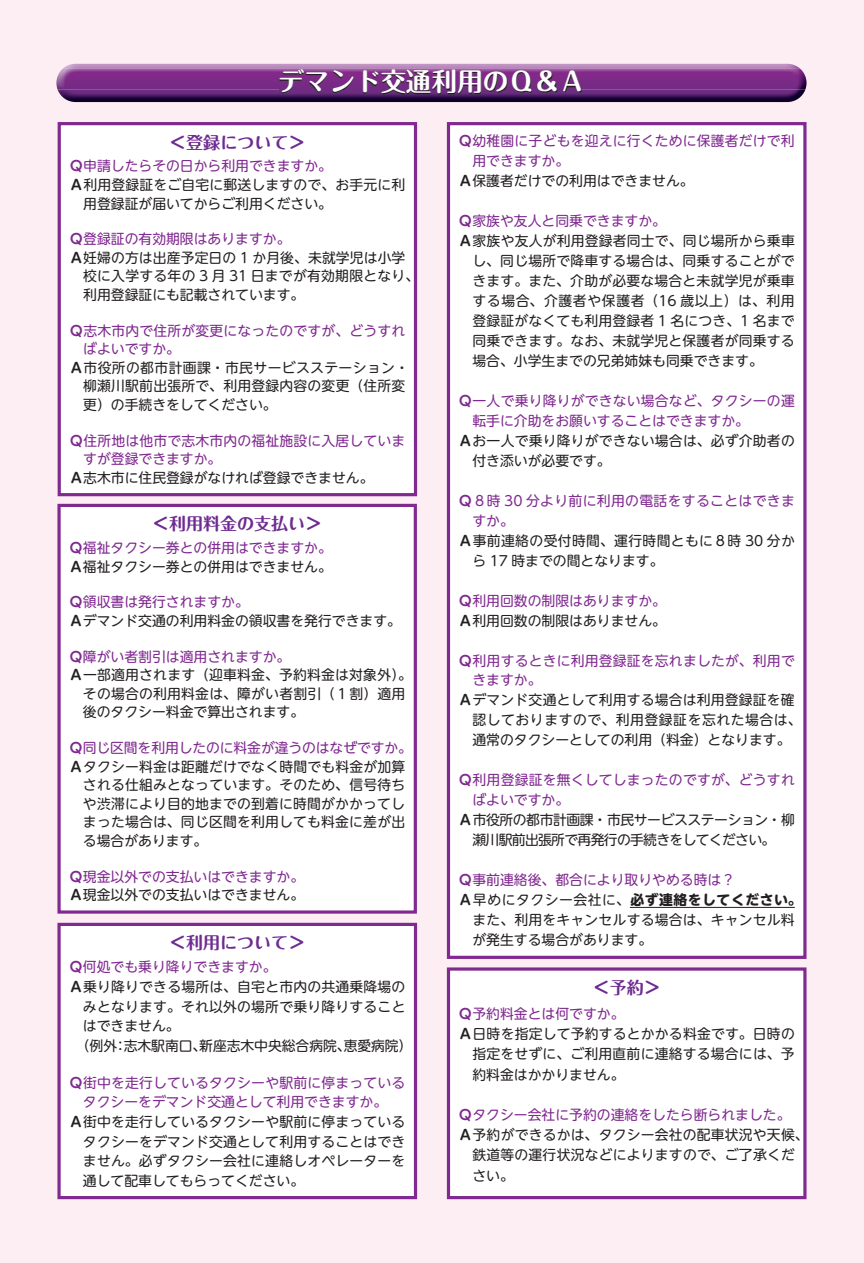
<style>
.page{position:relative;width:864px;height:1263px;background:#fff}
.page>*{position:absolute;margin:0;border:0;box-sizing:border-box;transform-origin:0 0}
.t1{font:700 25.5px "Maru Fo Pro";color:#fff}
.t2{font:700 16.95px "Maru Fo Pro";color:#6e2c91}
.t3{font:13.8px/18.6px "UD Shin M Go Pr 6";letter-spacing:.015em;color:#231f20}
.t4{font:13.8px/18.6px "UD Shin M Go Pr 6";color:#802990}
.t5{font:13.8px "UD Shin M Go Pr 6";letter-spacing:-.005em;color:#231f20}
.t6{font:13.8px "UD Shin M Go Pr 6";letter-spacing:-.03em;color:#231f20}
.t7{font:13.8px "UD Shin M Go Pr 6";letter-spacing:.025em;color:#802990}
.t8{font:700 13.8px "UD Shin M Go Pr 6";letter-spacing:.04em;color:#231f20}
.t9{font:13.8px "UD Shin M Go Pr 6";letter-spacing:.045em;color:#231f20}
.t10{font:13.8px "UD Shin M Go Pr 6";letter-spacing:.04em;color:#231f20}
.t11{font:13.8px "UD Shin M Go Pr 6";letter-spacing:-.05em;color:#231f20}
.s1{font-family:"UD Shin M Go Pr 6 De";font-weight:700}
.s2{font-family:"UD Shin M Go Pr 6 De";font-weight:700;color:#231f20}
.s3{color:#231f20}
.s4{font-family:"UD Shin M Go Pr 6 De";font-weight:700;color:#802990}
.s5{color:#802990}
.s6{font-family:"UD Shin M Go Pr 6 De"}
.s7{font-weight:400}
</style>
<div class="page">
<div style="left:0;top:0;width:863px;height:1263px;background:#fdeef4"></div>
<img style="left:62px;top:64px;width:738px;height:5px">
<img style="left:58px;top:90px;width:747px;height:12px">
<img style="left:56px;top:69px;width:750px;height:21px">
<img style="left:280px;top:71px;width:301px;height:24px">
<div style="left:59px;top:124px;width:356px;height:371px;background:#fff"></div>
<div style="left:58px;top:122px;width:359px;height:374px;border:3px solid #802990"></div>
<div style="left:448px;top:124px;width:356px;height:833px;background:#fff"></div>
<hr style="left:629px;top:907px;width:165px;height:1px;background:#231f20">
<div style="left:446px;top:122px;width:360px;height:837px;border:3px solid #802990"></div>
<div style="left:448px;top:969px;width:356px;height:228px;background:#fff"></div>
<div style="left:446px;top:967px;width:360px;height:232px;border:3px solid #802990"></div>
<div style="left:59px;top:924px;width:356px;height:273px;background:#fff"></div>
<div style="left:57px;top:923px;width:360px;height:276px;border:3px solid #802990"></div>
<div style="left:59px;top:505px;width:356px;height:407px;background:#fff"></div>
<div style="left:57px;top:504px;width:360px;height:410px;border:3px solid #802990"></div>
<h1 class="t1" style="left:278px;top:61px;width:308px">デマンド交通利用のＱ＆Ａ</h1>
<p class="t2" style="left:169px;top:129px;width:138px">＜登録について＞</p>
<p class="t4" style="left:69px;top:156px;width:264px"><span class="s1">Ｑ</span>申請したらその日から利用できますか。</p>
<p class="t3" style="left:69px;top:175px;width:337px"><span class="s1">Ａ</span>利用登録証をご自宅に郵送しますので、お手元に利</p>
<p class="t3" style="left:83px;top:193px;width:250px">用登録証が届いてからご利用ください。</p>
<p class="t4" style="left:69px;top:229px;width:223px"><span class="s1">Ｑ</span>登録証の有効期限はありますか。</p>
<p class="t3" style="left:69px;top:247px;width:337px"><span class="s1">Ａ</span>妊婦の方は出産予定日の 1 か月後、未就学児は小学</p>
<p class="t3" style="left:83px;top:266px;width:337px">校に入学する年の 3 月 31 日までが有効期限となり、</p>
<p class="t3" style="left:83px;top:285px;width:223px">利用登録証にも記載されています。</p>
<p class="t4" style="left:69px;top:320px;width:337px"><span class="s1">Ｑ</span>志木市内で住所が変更になったのですが、どうすれ</p>
<p class="t4" style="left:83px;top:339px;width:98px">ばよいですか。</p>
<p class="t3" style="left:69px;top:357px;width:341px"><span class="s1">Ａ</span>市役所の都市計画課・市民サービスステーション・</p>
<p class="t3" style="left:83px;top:376px;width:323px">柳瀬川駅前出張所で、利用登録内容の変更（住所変</p>
<p class="t3" style="left:83px;top:395px;width:195px">更）の手続きをしてください。</p>
<p class="t4" style="left:69px;top:430px;width:337px"><span class="s1">Ｑ</span>住所地は他市で志木市内の福祉施設に入居していま</p>
<p class="t4" style="left:83px;top:449px;width:140px">すが登録できますか。</p>
<p class="t3" style="left:69px;top:467px;width:306px"><span class="s1">Ａ</span>志木市に住民登録がなければ登録できません。</p>
<p class="t2" style="left:152px;top:510px;width:172px">＜利用料金の支払い＞</p>
<p class="t4" style="left:69px;top:538px;width:264px"><span class="s1">Ｑ</span>福祉タクシー券との併用はできますか。<br><span class="s2">Ａ</span><span class="s3">福祉タクシー券との併用はできません。</span></p>
<p class="t3" style="left:69px;top:592px;width:333px"><span class="s4">Ｑ</span><span class="s5">領収書は発行されますか。<br></span><span class="s1">Ａ</span>デマンド交通の利用料金の領収書を発行できます。</p>
<p class="t4" style="left:69px;top:646px;width:223px"><span class="s1">Ｑ</span>障がい者割引は適用されますか。</p>
<p class="t3" style="left:69px;top:665px;width:344px"><span class="s1">Ａ</span>一部適用されます（迎車料金、予約料金は対象外）。</p>
<p class="t3" style="left:83px;top:683px;width:323px">その場合の利用料金は、障がい者割引（１割）適用</p>
<p class="t3" style="left:83px;top:702px;width:223px">後のタクシー料金で算出されます。</p>
<p class="t4" style="left:69px;top:738px;width:344px"><span class="s1">Ｑ</span>同じ区間を利用したのに料金が違うのはなぜですか。</p>
<p class="t3" style="left:69px;top:756px;width:337px"><span class="s1">Ａ</span>タクシー料金は距離だけでなく時間でも料金が加算</p>
<p class="t3" style="left:83px;top:775px;width:323px">される仕組みとなっています。そのため、信号待ち</p>
<p class="t3" style="left:83px;top:793px;width:323px">や渋滞により目的地までの到着に時間がかかってし</p>
<p class="t3" style="left:83px;top:812px;width:323px">まった場合は、同じ区間を利用しても料金に差が出</p>
<p class="t3" style="left:83px;top:831px;width:126px">る場合があります。</p>
<p class="t4" style="left:69px;top:866px;width:236px"><span class="s1">Ｑ</span>現金以外での支払いはできますか。<br><span class="s2">Ａ</span><span class="s3">現金以外での支払いはできません。</span></p>
<p class="t2" style="left:169px;top:929px;width:138px">＜利用について＞</p>
<p class="t4" style="left:69px;top:957px;width:209px"><span class="s1">Ｑ</span>何処でも乗り降りできますか。</p>
<p class="t3" style="left:69px;top:976px;width:337px"><span class="s1">Ａ</span>乗り降りできる場所は、自宅と市内の共通乗降場の</p>
<p class="t3" style="left:83px;top:996px;width:324px">みとなります。それ以外の場所で乗り降りすること</p>
<p class="t3" style="left:83px;top:1016px;width:98px">はできません。</p>
<p class="t5" style="left:69px;top:1034px;width:344px">　（例外：志木駅南口、新座志木中央総合病院、恵愛病院）</p>
<p class="t4" style="left:69px;top:1072px;width:337px"><span class="s1">Ｑ</span>街中を走行しているタクシーや駅前に停まっている</p>
<p class="t4" style="left:83px;top:1092px;width:306px">タクシーをデマンド交通として利用できますか。</p>
<p class="t3" style="left:69px;top:1111px;width:337px"><span class="s1">Ａ</span>街中を走行しているタクシーや駅前に停まっている</p>
<p class="t3" style="left:83px;top:1131px;width:324px">タクシーをデマンド交通として利用することはでき</p>
<p class="t3" style="left:83px;top:1151px;width:324px">ません。必ずタクシー会社に連絡しオペレーターを</p>
<p class="t3" style="left:83px;top:1170px;width:223px">通して配車してもらってください。</p>
<p class="t4" style="left:458px;top:131px;width:337px"><span class="s1">Ｑ</span>幼稚園に子どもを迎えに行くために保護者だけで利</p>
<p class="t4" style="left:472px;top:151px;width:98px">用できますか。</p>
<p class="t3" style="left:458px;top:170px;width:236px"><span class="s1">Ａ</span>保護者だけでの利用はできません。</p>
<p class="t4" style="left:458px;top:210px;width:209px"><span class="s1">Ｑ</span>家族や友人と同乗できますか。</p>
<p class="t3" style="left:458px;top:230px;width:337px"><span class="s1">Ａ</span>家族や友人が利用登録者同士で、同じ場所から乗車</p>
<p class="t3" style="left:472px;top:250px;width:323px">し、同じ場所で降車する場合は、同乗することがで</p>
<p class="t3" style="left:472px;top:270px;width:323px">きます。また、介助が必要な場合と未就学児が乗車</p>
<p class="t9" style="left:472px;top:289px;width:324px">する場合、介護者や保護者（16 歳以上）は、利用</p>
<p class="t3" style="left:472px;top:310px;width:323px">登録証がなくても利用登録者 1 名につき、1 名まで</p>
<p class="t3" style="left:472px;top:330px;width:323px">同乗できます。なお、未就学児と保護者が同乗する</p>
<p class="t3" style="left:472px;top:350px;width:292px">場合、小学生までの兄弟姉妹も同乗できます。</p>
<p class="t4" style="left:458px;top:390px;width:337px"><span class="s1">Ｑ</span>一人で乗り降りができない場合など、タクシーの運</p>
<p class="t4" style="left:472px;top:410px;width:278px">転手に介助をお願いすることはできますか。</p>
<p class="t3" style="left:458px;top:430px;width:337px"><span class="s1">Ａ</span>お一人で乗り降りができない場合は、必ず介助者の</p>
<p class="t3" style="left:472px;top:450px;width:140px">付き添いが必要です。</p>
<p class="t7" style="left:458px;top:489px;width:337px"><span class="s1">Ｑ</span>８時 30 分より前に利用の電話をすることはできま</p>
<p class="t4" style="left:472px;top:510px;width:43px">すか。</p>
<p class="t3" style="left:458px;top:530px;width:337px"><span class="s1">Ａ</span>事前連絡の受付時間、運行時間ともに８時 30 分か</p>
<p class="t3" style="left:472px;top:550px;width:192px">ら 17 時までの間となります。</p>
<p class="t4" style="left:458px;top:589px;width:209px;line-height:20px"><span class="s1">Ｑ</span>利用回数の制限はありますか。<br><span class="s2">Ａ</span><span class="s3">利用回数の制限はありません。</span></p>
<p class="t4" style="left:458px;top:650px;width:337px"><span class="s1">Ｑ</span>利用するときに利用登録証を忘れましたが、利用で</p>
<p class="t4" style="left:472px;top:670px;width:71px">きますか。</p>
<p class="t3" style="left:458px;top:690px;width:337px"><span class="s1">Ａ</span>デマンド交通として利用する場合は利用登録証を確</p>
<p class="t10" style="left:472px;top:709px;width:330px">認しておりますので、利用登録証を忘れた場合は、</p>
<p class="t3" style="left:472px;top:730px;width:319px">通常のタクシーとしての利用（料金）となります。</p>
<p class="t4" style="left:458px;top:770px;width:337px"><span class="s1">Ｑ</span>利用登録証を無くしてしまったのですが、どうすれ</p>
<p class="t4" style="left:472px;top:790px;width:98px">ばよいですか。</p>
<p class="t6" style="left:458px;top:809px;width:337px"><span class="s1">Ａ</span>市役所の都市計画課・市民サービスステーション・柳</p>
<p class="t11" style="left:472px;top:829px;width:304px">瀬川駅前出張所で再発行の手続きをしてください。</p>
<p class="t4" style="left:458px;top:870px;width:278px"><span class="s1">Ｑ</span>事前連絡後、都合により取りやめる時は？</p>
<p class="t8" style="left:458px;top:888px;width:344px"><span class="s6">Ａ</span><span class="s7">早めにタクシー会社に、</span>必ず連絡をしてください。</p>
<p class="t3" style="left:472px;top:910px;width:323px">また、利用をキャンセルする場合は、キャンセル料</p>
<p class="t3" style="left:472px;top:930px;width:181px">が発生する場合があります。</p>
<p class="t2" style="left:592px;top:974px;width:70px">＜予約＞</p>
<p class="t4" style="left:458px;top:1003px;width:167px"><span class="s1">Ｑ</span>予約料金とは何ですか。</p>
<p class="t3" style="left:458px;top:1024px;width:337px"><span class="s1">Ａ</span>日時を指定して予約するとかかる料金です。日時の</p>
<p class="t3" style="left:472px;top:1044px;width:323px">指定をせずに、ご利用直前に連絡する場合には、予</p>
<p class="t3" style="left:472px;top:1064px;width:154px">約料金はかかりません。</p>
<p class="t4" style="left:458px;top:1104px;width:333px"><span class="s1">Ｑ</span>タクシー会社に予約の連絡をしたら断られました。</p>
<p class="t3" style="left:458px;top:1125px;width:351px"><span class="s1">Ａ</span>予約ができるかは、タクシー会社の配車状況や天候、</p>
<p class="t3" style="left:472px;top:1145px;width:324px">鉄道等の運行状況などによりますので、ご了承くだ</p>
<p class="t3" style="left:472px;top:1165px;width:43px">さい。</p>
</div>
